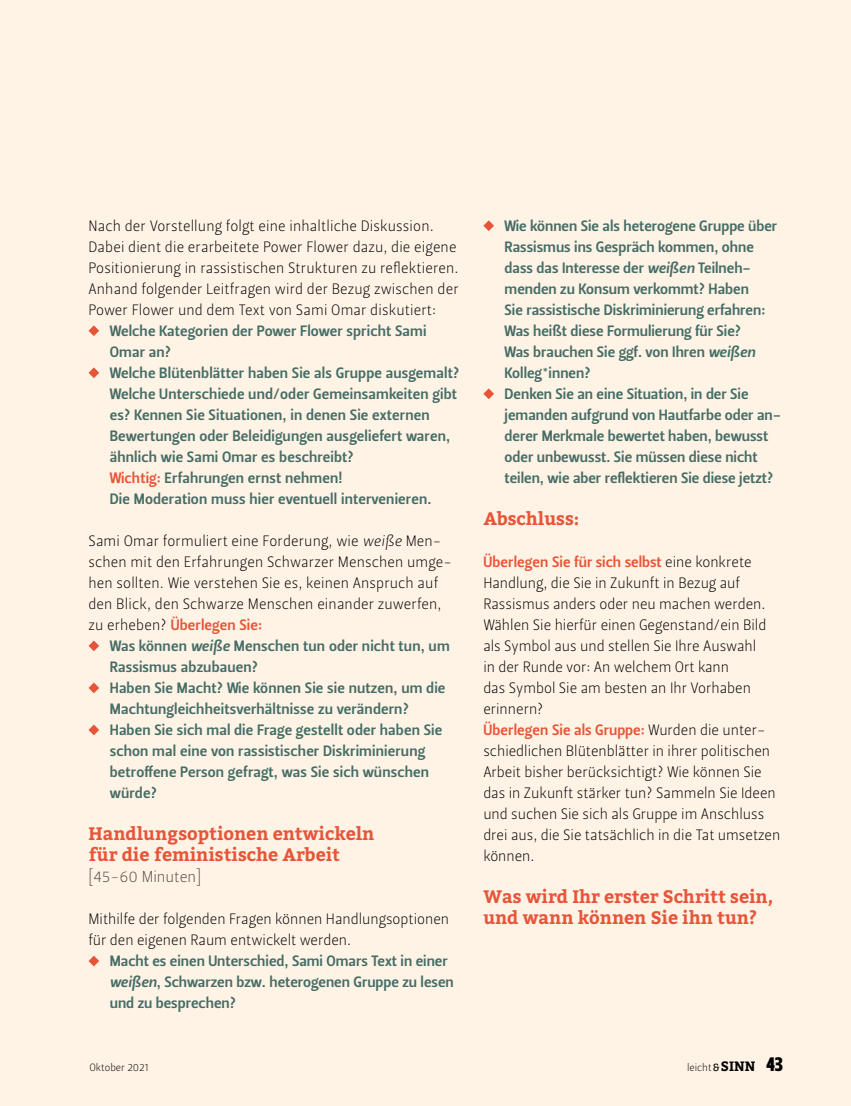
<style>
.page{position:relative;width:851px;height:1106px;background:#fff}
.page>*{position:absolute;margin:0;border:0;box-sizing:border-box;transform-origin:0 0}
.t1{font:700 18px/21px "Bitter";color:#e75539}
.t2{font:15.75px "Leitura Sans Grot 1";color:#574b46}
.t3{font:15px/21px "Leitura Sans Grot 3";letter-spacing:.01em;color:#456d66}
.t4{font:15px/21px "Leitura Sans Grot 1";color:#000}
.t5{font:15px "Leitura Sans Grot 3";letter-spacing:.01em;color:#e75539}
.t6{font:10.5px "Leitura Sans Grot 1";color:#000}
.s1{color:#e75539}
.s2{font-family:"Leitura Sans Italic 1"}
.s3{font-family:"Leitura Sans Grot 1";color:#000}
.s4{font-family:"Leitura Sans Italic 3"}
.s5{font-family:"Bitter"}
.s6{font-family:"Bitter";font-weight:700;font-size:13.5px}
.s7{font-family:"Leitura Headline Sans";font-size:19.5px}
</style>
<div class="page">
<div style="left:0;top:0;width:850px;height:1106px;background:#fff3e6"></div>
<svg style="left:88px;top:325px;width:11px;height:11px"></svg>
<svg style="left:88px;top:367px;width:11px;height:11px"></svg>
<svg style="left:88px;top:640px;width:11px;height:11px"></svg>
<svg style="left:88px;top:682px;width:11px;height:11px"></svg>
<svg style="left:88px;top:724px;width:11px;height:11px"></svg>
<svg style="left:88px;top:955px;width:11px;height:11px"></svg>
<svg style="left:483px;top:220px;width:11px;height:11px"></svg>
<svg style="left:483px;top:388px;width:11px;height:11px"></svg>
<p class="t4" style="left:88px;top:216px;width:371px">Nach der Vorstellung folgt eine inhaltliche Diskussion.<br>Dabei dient die erarbeitete Power Flower dazu, die eigene Positionierung in rassistischen Strukturen zu reflektieren.<br>Anhand folgender Leitfragen wird der Bezug zwischen der Power Flower und dem Text von Sami Omar diskutiert:</p>
<p class="t3" style="left:110px;top:321px;width:351px">Welche Kategorien der Power Flower spricht Sami Omar an?<br>Welche Blütenblätter haben Sie als Gruppe ausgemalt?<br>Welche Unterschiede und/oder Gemeinsamkeiten gibt es? Kennen Sie Situationen, in denen Sie externen Bewertungen oder Beleidigungen ausgeliefert waren, ähnlich wie Sami Omar es beschreibt?<br><span class="s1">Wichtig:</span> Erfahrungen ernst nehmen!<br>Die Moderation muss hier eventuell intervenieren.</p>
<p class="t4" style="left:88px;top:531px;width:365px">Sami Omar formuliert eine Forderung, wie <span class="s2">weiße</span> Men&shy;schen mit den Erfahrungen Schwarzer Menschen umge&shy;hen sollten. Wie verstehen Sie es, keinen Anspruch auf den Blick, den Schwarze Menschen einander zuwerfen,</p>
<p class="t3" style="left:110px;top:615px;width:341px;text-indent:-21px"><span class="s3">zu erheben?</span> <span class="s1">Überlegen Sie:<br></span>Was können <span class="s4">weiße</span> Menschen tun oder nicht tun, um Rassismus abzubauen?<br>Haben Sie Macht? Wie können Sie sie nutzen, um die Machtungleichheitsverhältnisse zu verändern?<br>Haben Sie sich mal die Frage gestellt oder haben Sie schon mal eine von rassistischer Diskriminierung betroffene Person gefragt, was Sie sich wünschen würde?</p>
<p class="t1" style="left:88px;top:823px;width:287px">Handlungsoptionen entwickeln für die feministische Arbeit</p>
<p class="t2" style="left:88px;top:867px;width:114px">[45-60 Minuten]</p>
<p class="t4" style="left:88px;top:909px;width:362px">Mithilfe der folgenden Fragen können Handlungsoptionen für den eigenen Raum entwickelt werden.</p>
<p class="t3" style="left:110px;top:951px;width:345px">Macht es einen Unterschied, Sami Omars Text in einer <span class="s4">weißen</span>, Schwarzen bzw. heterogenen Gruppe zu lesen und zu besprechen?</p>
<p class="t3" style="left:504px;top:216px;width:278px">Wie können Sie als heterogene Gruppe über Rassismus ins Gespräch kommen, ohne dass das Interesse der <span class="s4">weißen</span> Teilneh&shy;menden zu Konsum verkommt? Haben<br>Sie rassistische Diskriminierung erfahren:<br>Was heißt diese Formulierung für Sie?<br>Was brauchen Sie ggf. von Ihren <span class="s4">weißen </span>Kolleg*innen?<br>Denken Sie an eine Situation, in der Sie jemanden aufgrund von Hautfarbe oder an&shy;derer Merkmale bewertet haben, bewusst oder unbewusst. Sie müssen diese nicht teilen, wie aber reflektieren Sie diese jetzt?</p>
<p class="t1" style="left:483px;top:508px;width:97px">Abschluss:</p>
<p class="t5" style="left:483px;top:553px;width:270px">Überlegen Sie für sich selbst <span class="s3">eine konkrete</span></p>
<p class="t4" style="left:483px;top:573px;width:284px">Handlung, die Sie in Zukunft in Bezug auf Rassismus anders oder neu machen werden.<br>Wählen Sie hierfür einen Gegenstand/ein Bild als Symbol aus und stellen Sie Ihre Auswahl in der Runde vor: An welchem Ort kann<br>das Symbol Sie am besten an Ihr Vorhaben erinnern?</p>
<p class="t5" style="left:483px;top:721px;width:283px">Überlegen Sie als Gruppe: <span class="s3">Wurden die unter-</span></p>
<p class="t4" style="left:483px;top:741px;width:298px">schiedlichen Blütenblätter in ihrer politischen Arbeit bisher berücksichtigt? Wie können Sie das in Zukunft stärker tun? Sammeln Sie Ideen und suchen Sie sich als Gruppe im Anschluss drei aus, die Sie tatsächlich in die Tat umsetzen können.</p>
<p class="t1" style="left:483px;top:886px;width:291px">Was wird Ihr erster Schritt sein, und wann können Sie ihn tun?</p>
<p class="t6" style="left:89px;top:1061px;width:61px">Oktober 2021</p>
<p class="t6" style="left:687px;top:1061px;width:97px">leicht<span class="s5">&amp;</span><span class="s6">SINN</span> <span class="s7">43</span></p>
</div>
